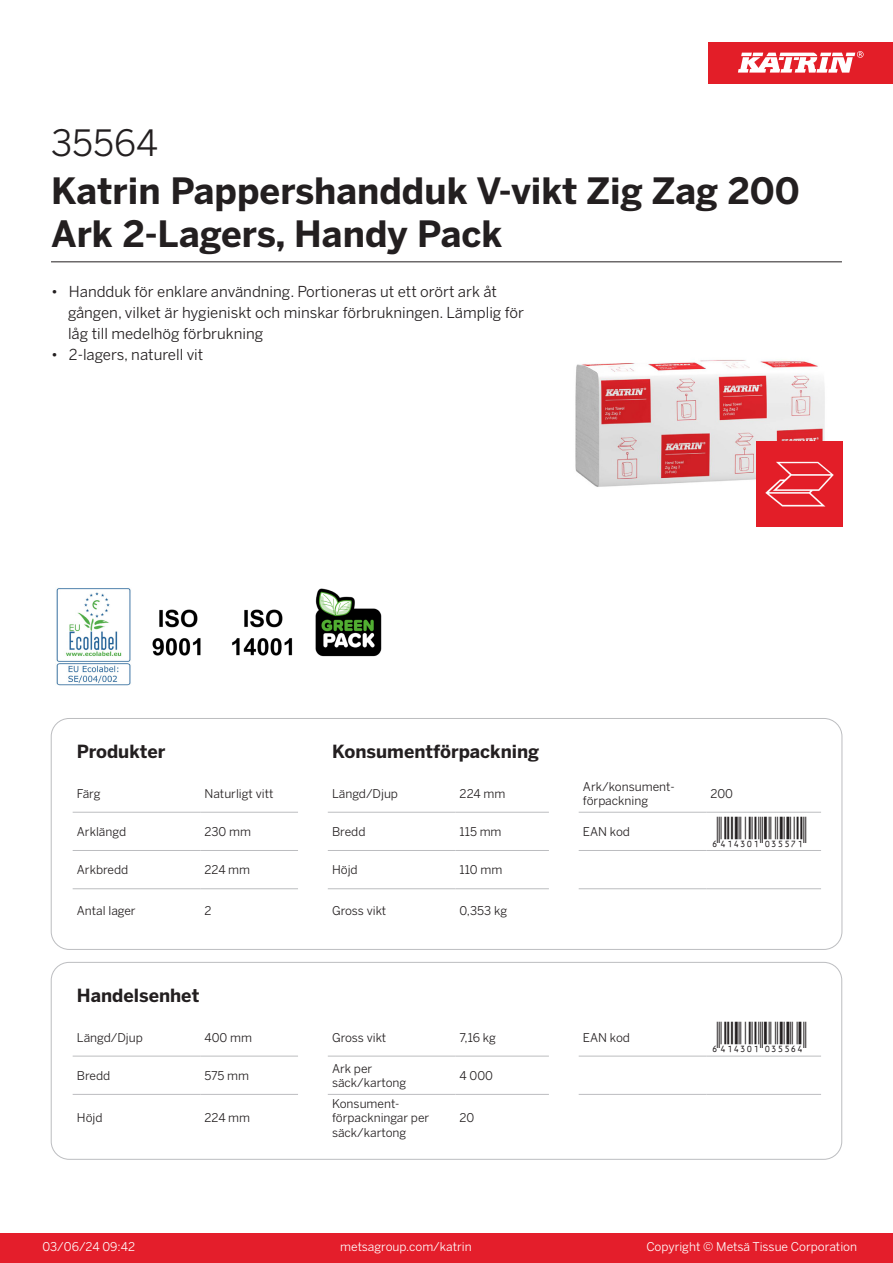
<style>
.page{position:relative;width:893px;height:1263px;background:#fff}
.page>*{position:absolute;margin:0;border:0;box-sizing:border-box;transform-origin:0 0}
.Product_Name{font:700 36px/43.2px "Benton Sans";color:#231f20}
.External_material_co{font:36px "Benton Sans";color:#231f20}
.T_EAN{font:30px "Viisas EAN Matala";color:#231f20}
.T_TableHeader{font:700 18px "Benton Sans";color:#231f20}
.MarketingBullets{font:15px/21px "Benton Sans";color:#231f20}
.T_TableBody{font:12px/14.4px "Benton Sans";color:#231f20}
.t1{font:12px "Benton Sans";color:#fff}
</style>
<div class="page">
<div style="left:0;top:1233px;width:893px;height:30px;background:#e41e2b"></div>
<div style="left:708px;top:43px;width:185px;height:41px;background:#e31e28"></div>
<svg style="left:738px;top:51px;width:126px;height:22px"></svg>
<hr style="left:73px;top:812px;width:127px;height:1px;background:#bcbdc0">
<hr style="left:200px;top:812px;width:98px;height:1px;background:#bcbdc0">
<hr style="left:328px;top:812px;width:127px;height:1px;background:#bcbdc0">
<hr style="left:455px;top:812px;width:94px;height:1px;background:#bcbdc0">
<hr style="left:579px;top:812px;width:127px;height:1px;background:#bcbdc0">
<hr style="left:706px;top:812px;width:115px;height:1px;background:#bcbdc0">
<hr style="left:73px;top:850px;width:127px;height:1px;background:#bcbdc0">
<hr style="left:200px;top:850px;width:98px;height:1px;background:#bcbdc0">
<hr style="left:328px;top:850px;width:127px;height:1px;background:#bcbdc0">
<hr style="left:455px;top:850px;width:94px;height:1px;background:#bcbdc0">
<hr style="left:579px;top:850px;width:127px;height:1px;background:#bcbdc0">
<hr style="left:706px;top:850px;width:115px;height:1px;background:#bcbdc0">
<hr style="left:73px;top:888px;width:127px;height:1px;background:#bcbdc0">
<hr style="left:200px;top:888px;width:98px;height:1px;background:#bcbdc0">
<hr style="left:328px;top:888px;width:127px;height:1px;background:#bcbdc0">
<hr style="left:455px;top:888px;width:94px;height:1px;background:#bcbdc0">
<hr style="left:579px;top:888px;width:127px;height:1px;background:#bcbdc0">
<hr style="left:706px;top:888px;width:115px;height:1px;background:#bcbdc0">
<div style="left:51px;top:718px;width:791px;height:231px;border:1px solid #bcbdc0;border-radius:18px"></div>
<hr style="left:73px;top:1056px;width:127px;height:1px;background:#bcbdc0">
<hr style="left:200px;top:1056px;width:98px;height:1px;background:#bcbdc0">
<hr style="left:328px;top:1056px;width:127px;height:1px;background:#bcbdc0">
<hr style="left:455px;top:1056px;width:94px;height:1px;background:#bcbdc0">
<hr style="left:579px;top:1056px;width:127px;height:1px;background:#bcbdc0">
<hr style="left:706px;top:1056px;width:115px;height:1px;background:#bcbdc0">
<hr style="left:73px;top:1094px;width:127px;height:1px;background:#bcbdc0">
<hr style="left:200px;top:1094px;width:98px;height:1px;background:#bcbdc0">
<hr style="left:328px;top:1094px;width:127px;height:1px;background:#bcbdc0">
<hr style="left:455px;top:1094px;width:94px;height:1px;background:#bcbdc0">
<hr style="left:579px;top:1094px;width:127px;height:1px;background:#bcbdc0">
<hr style="left:706px;top:1094px;width:115px;height:1px;background:#bcbdc0">
<div style="left:51px;top:962px;width:791px;height:197px;border:1px solid #bcbdc0;border-radius:18px"></div>
<img style="left:575px;top:360px;width:263px;height:167px">
<img style="left:56px;top:588px;width:75px;height:98px">
<img style="left:152px;top:609px;width:49px;height:47px">
<img style="left:232px;top:609px;width:61px;height:47px">
<img style="left:315px;top:588px;width:67px;height:69px">
<img style="left:757px;top:442px;width:85px;height:85px">
<hr style="left:51px;top:261px;width:791px;height:1px;background:#231f20">
<p class="External_material_co" style="left:51px;top:121px;width:108px">35564</p>
<p class="Product_Name" style="left:51px;top:170px;width:750px">Katrin Pappershandduk V-vikt Zig Zag 200<br>Ark 2-Lagers, Handy Pack</p>
<p class="MarketingBullets" style="left:68px;top:281px;width:457px;text-indent:-17px">• Handduk för enklare användning. Portioneras ut ett orört ark åt gången, vilket är hygieniskt och minskar förbrukningen. Lämplig för låg till medelhög förbrukning</p>
<p class="MarketingBullets" style="left:51px;top:344px;width:154px">• 2-lagers, naturell vit</p>
<p class="T_TableHeader" style="left:77px;top:740px;width:90px">Produkter</p>
<p class="T_TableHeader" style="left:332px;top:740px;width:209px">Konsumentförpackning</p>
<p class="T_TableBody" style="left:77px;top:786px;width:25px">Färg</p>
<p class="T_TableBody" style="left:204px;top:786px;width:70px">Naturligt vitt</p>
<p class="T_TableBody" style="left:332px;top:786px;width:68px">Längd/Djup</p>
<p class="T_TableBody" style="left:460px;top:786px;width:47px">224 mm</p>
<p class="T_TableBody" style="left:583px;top:779px;width:93px">Ark/konsument-</p>
<p class="T_TableBody" style="left:583px;top:793px;width:67px">förpackning</p>
<p class="T_TableBody" style="left:710px;top:786px;width:24px">200</p>
<p class="T_TableBody" style="left:77px;top:824px;width:51px">Arklängd</p>
<p class="T_TableBody" style="left:204px;top:824px;width:48px">230 mm</p>
<p class="T_TableBody" style="left:332px;top:824px;width:35px">Bredd</p>
<p class="T_TableBody" style="left:460px;top:824px;width:43px">115 mm</p>
<p class="T_TableBody" style="left:583px;top:824px;width:49px">EAN kod</p>
<p class="T_EAN" style="left:710px;top:816px;width:97px">*6414301035571*</p>
<p class="T_TableBody" style="left:77px;top:863px;width:53px">Arkbredd</p>
<p class="T_TableBody" style="left:204px;top:863px;width:47px">224 mm</p>
<p class="T_TableBody" style="left:332px;top:863px;width:27px">Höjd</p>
<p class="T_TableBody" style="left:460px;top:863px;width:44px">110 mm</p>
<p class="T_TableBody" style="left:77px;top:903px;width:60px">Antal lager</p>
<p class="T_TableBody" style="left:204px;top:903px;width:9px">2</p>
<p class="T_TableBody" style="left:332px;top:903px;width:56px">Gross vikt</p>
<p class="T_TableBody" style="left:460px;top:903px;width:49px">0,353 kg</p>
<p class="T_TableHeader" style="left:77px;top:984px;width:124px">Handelsenhet</p>
<p class="T_TableBody" style="left:77px;top:1030px;width:68px">Längd/Djup</p>
<p class="T_TableBody" style="left:204px;top:1030px;width:49px">400 mm</p>
<p class="T_TableBody" style="left:332px;top:1030px;width:56px">Gross vikt</p>
<p class="T_TableBody" style="left:460px;top:1030px;width:38px">7,16 kg</p>
<p class="T_TableBody" style="left:583px;top:1030px;width:49px">EAN kod</p>
<p class="T_EAN" style="left:710px;top:1021px;width:97px">*6414301035564*</p>
<p class="T_TableBody" style="left:77px;top:1068px;width:35px">Bredd</p>
<p class="T_TableBody" style="left:204px;top:1068px;width:46px">575 mm</p>
<p class="T_TableBody" style="left:332px;top:1061px;width:42px">Ark per</p>
<p class="T_TableBody" style="left:332px;top:1075px;width:76px">säck/kartong</p>
<p class="T_TableBody" style="left:460px;top:1068px;width:35px">4 000</p>
<p class="T_TableBody" style="left:77px;top:1111px;width:27px">Höjd</p>
<p class="T_TableBody" style="left:204px;top:1111px;width:47px">224 mm</p>
<p class="T_TableBody" style="left:332px;top:1096px;width:99px">Konsument&shy;förpackningar per säck/kartong</p>
<p class="T_TableBody" style="left:460px;top:1111px;width:16px">20</p>
<p class="t1" style="left:43px;top:1239px;width:94px">03/06/24 09:42</p>
<p class="t1" style="left:340px;top:1239px;width:133px">metsagroup.com/katrin</p>
<p class="t1" style="left:646px;top:1239px;width:212px">Copyright © Metsä Tissue Corporation</p>
</div>
